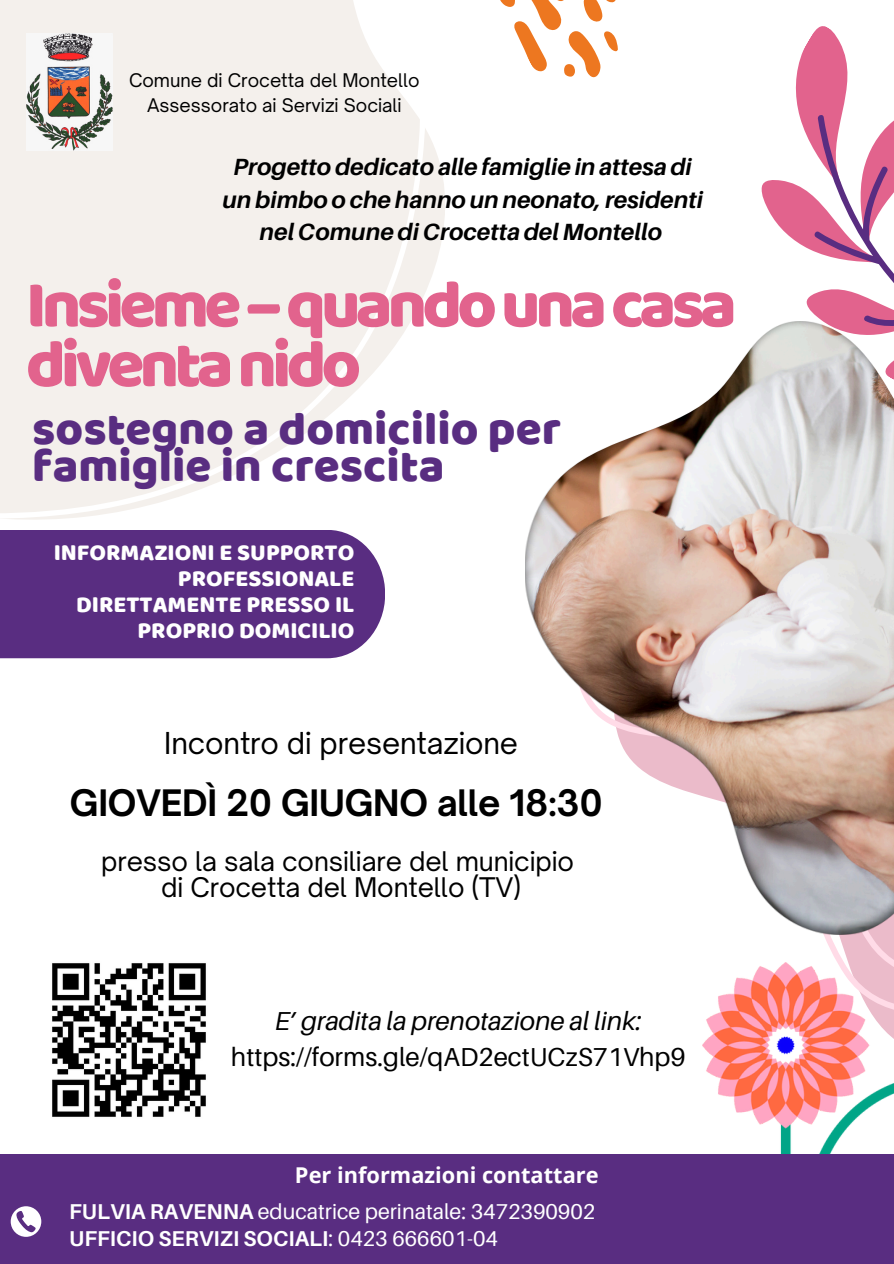
<style>
.page{position:relative;width:894px;height:1264px;background:#fff}
.page>*{position:absolute;margin:0;border:0;box-sizing:border-box;transform-origin:0 0}
.t1{font:67.5px/59.7px "Baloo";letter-spacing:-.07em;color:#e2638d}
.t2{font:47.4px/37.2px "Baloo";color:#592d81}
.t3{font:700 34.95px "Open Sauce One";letter-spacing:-.005em;color:#000}
.t4{font:28.95px "Open Sauce One";letter-spacing:-.005em;color:#000}
.t5{font:25.95px/36px "Aileron";color:#000;text-align:center}
.t6{font:25.95px "Open Sauce One";letter-spacing:-.005em;color:#000}
.t7{font:23.7px/25.8px "Baloo";color:#fff;text-align:right}
.t8{font:italic 700 23.4px/32.7px "Aileron";color:#000;text-align:center}
.t9{font:700 21.75px "Open Sans";color:#fff}
.t10{font:21.45px "Aileron";color:#fff}
.t11{font:700 21.45px "Aileron";color:#fff}
.t12{font:18px "Open Sauce One";color:#000}
.s1{font-style:italic}
.s2{font-weight:700}
.s3{font-weight:400}
</style>
<div class="page">
<svg style="left:823px;top:934px;width:70px;height:28px;fill:#ebbbca"></svg>
<img style="left:702px;top:962px;width:191px;height:191px">
<div style="left:0;top:1153px;width:893px;height:110px;background:#592d81"></div>
<img style="left:525px;top:417px;width:368px;height:517px">
<div style="left:0;top:530px;width:385px;height:128px;background:#592d81"></div>
<svg style="left:6px;top:136px;width:439px;height:384px"></svg>
<svg style="left:0;top:0;width:429px;height:518px;fill:#f4f0ec"></svg>
<svg style="left:681px;top:26px;width:212px;height:396px"></svg>
<svg style="left:735px;top:113px;width:158px;height:307px"></svg>
<svg style="left:500px;top:0;width:118px;height:78px"></svg>
<svg style="left:11px;top:1206px;width:30px;height:30px"></svg>
<img style="left:26px;top:34px;width:87px;height:117px">
<img style="left:52px;top:963px;width:154px;height:154px">
<p class="t12" style="left:129px;top:69px;width:292px">Comune di Crocetta del Montello</p>
<p class="t12" style="left:147px;top:93px;width:256px">Assessorato ai Servizi Sociali</p>
<h1 class="t8" style="left:222px;top:150px;width:482px">Progetto dedicato alle famiglie in attesa di un bimbo o che hanno un neonato, residenti nel Comune di Crocetta del Montello</h1>
<p class="t1" style="left:26px;top:273px;width:712px">Insieme–quandounacasa diventanido</p>
<p class="t2" style="left:32px;top:409px;width:530px">sostegno a domicilio per famiglie in crescita</p>
<p class="t7" style="left:54px;top:539px;width:302px">INFORMAZIONI E SUPPORTO<br>PROFESSIONALE<br>DIRETTAMENTE PRESSO IL<br>PROPRIO DOMICILIO</p>
<h2 class="t4" style="left:164px;top:725px;width:355px">Incontro di presentazione</h2>
<p class="t3" style="left:70px;top:781px;width:534px">GIOVEDÌ 20 GIUGNO alle 18:30</p>
<h5 class="t6" style="left:101px;top:845px;width:474px">presso la sala consiliare del municipio</h5>
<h4 class="t6" style="left:161px;top:871px;width:361px">di Crocetta del Montello (TV)</h4>
<p class="t5" style="left:231px;top:1001px;width:456px"><span class="s1">E’ gradita la prenotazione al link: </span>https://forms.gle/qAD2ectUCzS71Vhp9</p>
<p class="t9" style="left:295px;top:1159px;width:305px">Per informazioni contattare</p>
<h3 class="t10" style="left:69px;top:1197px;width:527px"><span class="s2">FULVIA RAVENNA</span> educatrice perinatale: 3472390902</h3>
<p class="t11" style="left:69px;top:1224px;width:430px">UFFICIO SERVIZI SOCIALI<span class="s3">: 0423 666601-04</span></p>
</div>
